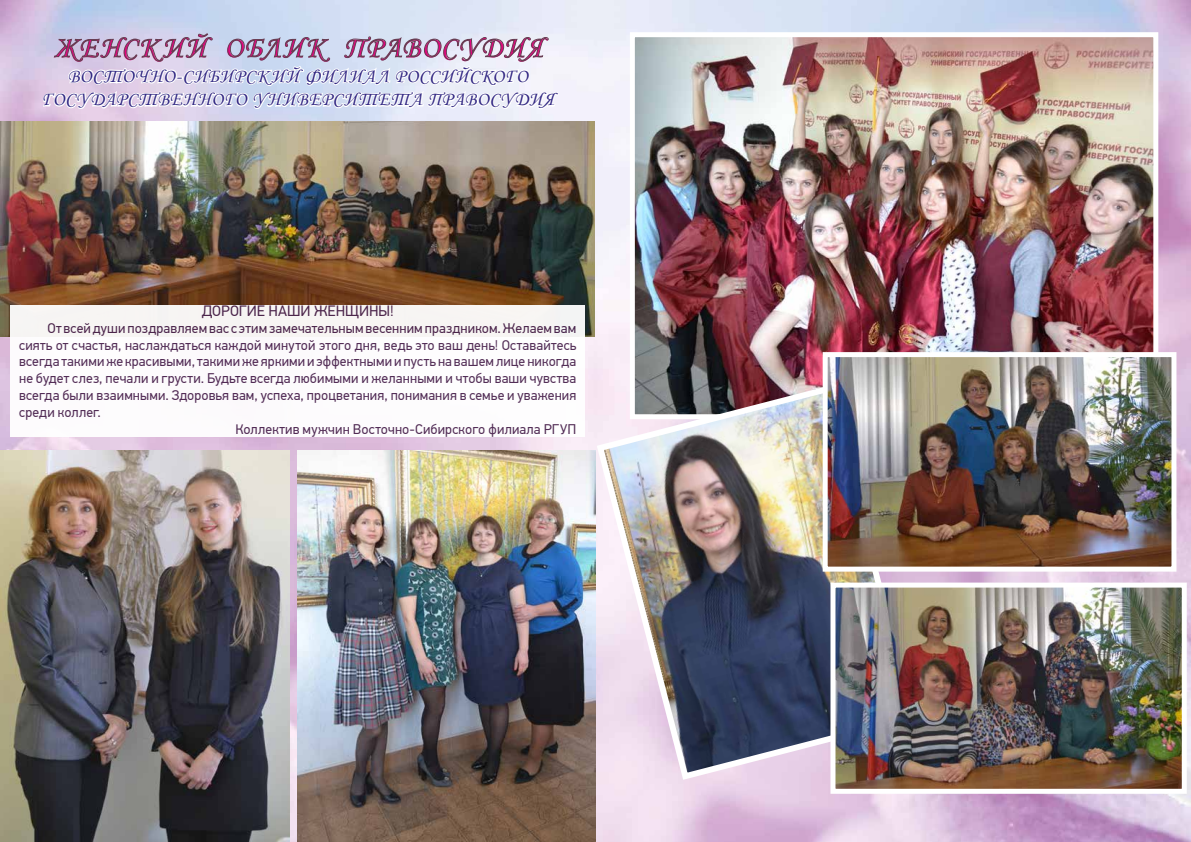
<style>
.page{position:relative;width:1191px;height:842px;background:#fff}
.page>*{position:absolute;margin:0;border:0;box-sizing:border-box;transform-origin:0 0}
.t1{font:30px "Monotype Corsiva";letter-spacing:.055em;color:#e6007d}
.t2{font:19.5px/23.4px "Monotype Corsiva";letter-spacing:.04em;color:#312783;text-align:center}
.t3{font:15px "PF Din Text Pro";letter-spacing:-.005em;color:#4b254f}
.t4{font:14px "PF Din Text Pro";letter-spacing:.01em;color:#4b254f}
</style>
<div class="page">
<img style="left:0;top:0;width:1191px;height:842px">
<svg style="left:41px;top:33px;width:519px;height:78px"></svg>
<img style="left:0;top:122px;width:595px;height:214px">
<div style="left:11px;top:305px;width:574px;height:132px;background:#fff"></div>
<img style="left:0;top:451px;width:289px;height:391px">
<img style="left:298px;top:451px;width:297px;height:391px">
<img style="left:636px;top:38px;width:516px;height:344px">
<div style="left:630px;top:32px;width:528px;height:387px;border:5px solid #fff"></div>
<img style="left:593px;top:382px;width:327px;height:401px">
<img style="left:828px;top:358px;width:342px;height:208px">
<div style="left:822px;top:352px;width:354px;height:220px;border:5px solid #fff"></div>
<img style="left:836px;top:589px;width:344px;height:199px">
<div style="left:830px;top:583px;width:356px;height:211px;border:5px solid #fff"></div>
<h1 class="t1" style="left:53px;top:29px;width:490px">ЖЕНСКИЙ ОБЛИК ПРАВОСУДИЯ</h1>
<h2 class="t2" style="left:42px;top:64px;width:513px">ВОСТОЧНО-СИБИРСКИЙ ФИЛИАЛ РОССИЙСКОГО<br>ГОСУДАРСТВЕННОГО УНИВЕРСИТЕТА ПРАВОСУДИЯ</h2>
<p class="t3" style="left:202px;top:302px;width:193px">ДОРОГИЕ НАШИ ЖЕНЩИНЫ!</p>
<p class="t4" style="left:47px;top:320px;width:530px">От всей души поздравляем вас с этим замечательным весенним праздником. Желаем вам</p>
<p class="t4" style="left:19px;top:337px;width:558px">сиять от счастья, наслаждаться каждой минутой этого дня, ведь это ваш день! Оставайтесь</p>
<p class="t4" style="left:19px;top:353px;width:559px">всегда такими же красивыми, такими же яркими и эффектными и пусть на вашем лице никогда</p>
<p class="t4" style="left:19px;top:370px;width:559px">не будет слез, печали и грусти. Будьте всегда любимыми и желанными и чтобы ваши чувства</p>
<p class="t4" style="left:19px;top:387px;width:559px">всегда были взаимными. Здоровья вам, успеха, процветания, понимания в семье и уважения</p>
<p class="t4" style="left:19px;top:404px;width:83px">среди коллег.</p>
<p class="t4" style="left:235px;top:421px;width:342px">Коллектив мужчин Восточно-Сибирского филиала РГУП</p>
</div>
